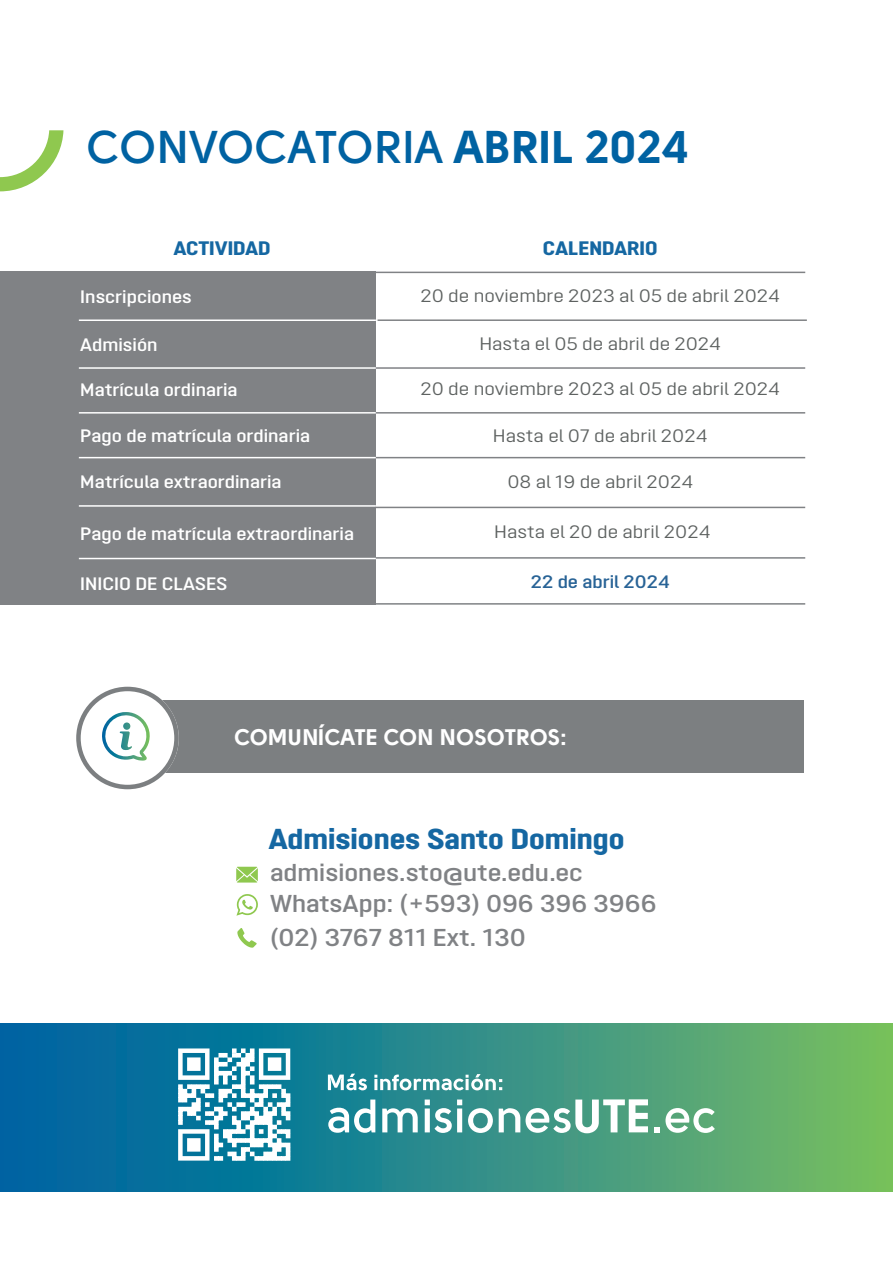
<style>
.page{position:relative;width:893px;height:1263px;background:#fff}
.page>*{position:absolute;margin:0;border:0;box-sizing:border-box;transform-origin:0 0}
.t1{font:700 45.6px "Solomon Sans Semi";letter-spacing:-.01em;color:#0062a2}
.t2{font:800 28.8px "Opinion Pro Extended";color:#1567a2}
.t3{font:600 24.45px/30.5px "Opinion Pro Extended";color:#808285}
.t4{font:22.5px "Solomon Sans Bold";color:#fff}
.t5{font:800 19.5px "Opinion Pro Extended";color:#1567a2}
.t6{font:18px "Opinion Pro Extended";color:#5e6261}
.t7{font:600 18px "Opinion Pro Extended";color:#fff}
.t8{font:600 18px "Opinion Pro Extended";color:#286396}
.s1{font-family:"Solomon Sans Bold";font-weight:400}
</style>
<div class="page">
<div style="left:127px;top:700px;width:677px;height:73px;background:#7c7f81"></div>
<svg style="left:76px;top:687px;width:103px;height:102px"></svg>
<svg style="left:0;top:1024px;width:893px;height:167px;background:#338f85"></svg>
<svg style="left:328px;top:1099px;width:47px;height:34px"></svg>
<svg style="left:382px;top:1108px;width:36px;height:24px"></svg>
<svg style="left:425px;top:1099px;width:37px;height:34px"></svg>
<svg style="left:468px;top:1108px;width:25px;height:25px"></svg>
<svg style="left:499px;top:1099px;width:149px;height:34px"></svg>
<svg style="left:654px;top:1108px;width:61px;height:25px"></svg>
<svg style="left:328px;top:1074px;width:39px;height:16px"></svg>
<svg style="left:374px;top:1074px;width:128px;height:16px"></svg>
<svg style="left:178px;top:1048px;width:112px;height:113px"></svg>
<svg style="left:237px;top:928px;width:20px;height:20px"></svg>
<svg style="left:236px;top:867px;width:22px;height:15px"></svg>
<svg style="left:236px;top:894px;width:22px;height:22px"></svg>
<div style="left:0;top:271px;width:376px;height:333px;background:#808285"></div>
<hr style="left:79px;top:319px;width:297px;height:2px;background:#fff">
<hr style="left:79px;top:367px;width:297px;height:2px;background:#fff">
<hr style="left:79px;top:412px;width:297px;height:2px;background:#fff">
<hr style="left:79px;top:457px;width:297px;height:1px;background:#fff">
<hr style="left:79px;top:505px;width:297px;height:2px;background:#fff">
<hr style="left:79px;top:558px;width:297px;height:1px;background:#fff">
<hr style="left:376px;top:367px;width:429px;height:2px;background:#808285">
<hr style="left:378px;top:319px;width:429px;height:2px;background:#808285">
<hr style="left:376px;top:272px;width:429px;height:1px;background:#808285">
<hr style="left:376px;top:412px;width:429px;height:2px;background:#808285">
<hr style="left:376px;top:457px;width:429px;height:1px;background:#808285">
<hr style="left:376px;top:507px;width:429px;height:1px;background:#808285">
<hr style="left:376px;top:557px;width:429px;height:2px;background:#808285">
<hr style="left:376px;top:603px;width:429px;height:2px;background:#808285">
<svg style="left:0;top:130px;width:63px;height:61px"></svg>
<h1 class="t1" style="left:87px;top:121px;width:604px">CONVOCATORIA <span class="s1">ABRIL 2024</span></h1>
<p class="t5" style="left:173px;top:237px;width:99px">ACTIVIDAD</p>
<p class="t5" style="left:543px;top:237px;width:116px">CALENDARIO</p>
<p class="t7" style="left:80px;top:286px;width:113px">Inscripciones</p>
<p class="t7" style="left:80px;top:334px;width:79px">Admisión</p>
<p class="t7" style="left:80px;top:379px;width:159px">Matrícula ordinaria</p>
<p class="t7" style="left:80px;top:425px;width:231px">Pago de matrícula ordinaria</p>
<p class="t7" style="left:80px;top:471px;width:203px">Matrícula extraordinaria</p>
<p class="t7" style="left:80px;top:523px;width:275px">Pago de matrícula extraordinaria</p>
<p class="t7" style="left:80px;top:573px;width:149px">INICIO DE CLASES</p>
<p class="t6" style="left:420px;top:285px;width:361px">20 de noviembre 2023 al 05 de abril 2024</p>
<p class="t6" style="left:479px;top:334px;width:243px">Hasta el 05 de abril de 2024</p>
<p class="t6" style="left:420px;top:379px;width:361px">20 de noviembre 2023 al 05 de abril 2024</p>
<p class="t6" style="left:493px;top:425px;width:216px">Hasta el 07 de abril 2024</p>
<p class="t6" style="left:507px;top:471px;width:187px">08 al 19 de abril 2024</p>
<p class="t6" style="left:494px;top:522px;width:218px">Hasta el 20 de abril 2024</p>
<p class="t8" style="left:531px;top:571px;width:140px">22 de abril 2024</p>
<p class="t4" style="left:235px;top:723px;width:334px">COMUNÍCATE CON NOSOTROS:</p>
<h2 class="t2" style="left:269px;top:821px;width:357px">Admisiones Santo Domingo</h2>
<h3 class="t3" style="left:270px;top:857px;width:388px">admisiones.sto@ute.edu.ec<br>WhatsApp: (+593) 096 396 3966</h3>
<h3 class="t3" style="left:270px;top:922px;width:257px">(02) 3767 811 Ext. 130</h3>
</div>
